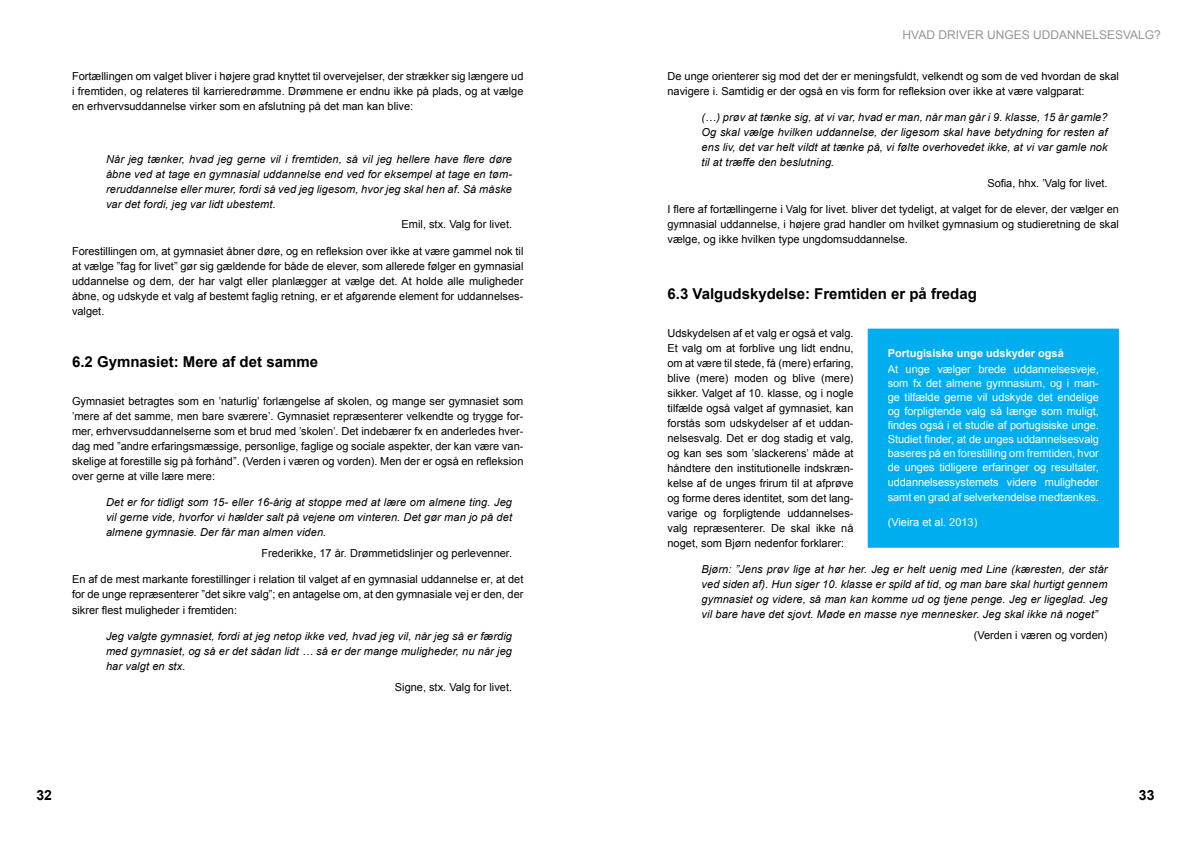
<style>
.page{position:relative;width:1191px;height:842px;background:#fff}
.page>*{position:absolute;margin:0;border:0;box-sizing:border-box;transform-origin:0 0}
.t1{font:700 15px "Arial";color:#000}
.t2{font:700 14px "Arial";color:#000}
.t3{font:12px "Arial";color:#939598}
.t4{font:11px/15px "Arial";color:#000;text-align:justify}
.t5{font:italic 11px/15px "Arial";letter-spacing:.01em;color:#000;text-align:justify}
.t6{font:11px/14px "Arial";letter-spacing:-.005em;color:#fff;text-align:justify}
.t7{font:700 11px "Arial";color:#fff}
</style>
<div class="page">
<div style="left:867px;top:328px;width:252px;height:220px;background:#00aeef"></div>
<p class="t4" style="left:72px;top:69px;width:453px">Fortællingen om valget bliver i højere grad knyttet til overvejelser, der strækker sig længere ud i fremtiden, og relateres til karrieredrømme. Drømmene er endnu ikke på plads, og at vælge en erhvervsuddannelse virker som en afslutning på det man kan blive:</p>
<p class="t5" style="left:106px;top:151px;width:407px">Når jeg tænker, hvad jeg gerne vil i fremtiden, så vil jeg hellere have flere døre åbne ved at tage en gymnasial uddannelse end ved for eksempel at tage en tøm&shy;reruddannelse eller murer, fordi så ved jeg ligesom, hvor jeg skal hen af. Så måske var det fordi, jeg var lidt ubestemt.</p>
<p class="t4" style="left:401px;top:217px;width:112px">Emil, stx. Valg for livet.</p>
<p class="t4" style="left:72px;top:243px;width:453px">Forestillingen om, at gymnasiet åbner døre, og en refleksion over ikke at være gammel nok til at vælge ”fag for livet” gør sig gældende for både de elever, som allerede følger en gymnasial uddannelse og dem, der har valgt eller planlægger at vælge det. At holde alle muligheder åbne, og udskyde et valg af bestemt faglig retning, er et afgørende element for uddannelses&shy;valget.</p>
<h1 class="t1" style="left:72px;top:352px;width:247px">6.2 Gymnasiet: Mere af det samme</h1>
<p class="t4" style="left:72px;top:394px;width:453px">Gymnasiet betragtes som en ’naturlig’ forlængelse af skolen, og mange ser gymnasiet som ’mere af det samme, men bare sværere’. Gymnasiet repræsenterer velkendte og trygge for&shy;mer, erhvervsuddannelserne som et brud med ’skolen’. Det indebærer fx en anderledes hver&shy;dag med ”andre erfaringsmæssige, personlige, faglige og sociale aspekter, der kan være van&shy;skelige at forestille sig på forhånd”. (Verden i væren og vorden). Men der er også en refleksion over gerne at ville lære mere:</p>
<p class="t5" style="left:106px;top:495px;width:407px">Det er for tidligt som 15- eller 16-årig at stoppe med at lære om almene ting. Jeg vil gerne vide, hvorfor vi hælder salt på vejene om vinteren. Det gør man jo på det almene gymnasie. Der får man almen viden.</p>
<p class="t4" style="left:261px;top:546px;width:252px">Frederikke, 17 år. Drømmetidslinjer og perlevenner.</p>
<p class="t4" style="left:72px;top:572px;width:453px">En af de mest markante forestillinger i relation til valget af en gymnasial uddannelse er, at det for de unge repræsenterer ”det sikre valg”; en antagelse om, at den gymnasiale vej er den, der sikrer flest muligheder i fremtiden:</p>
<p class="t5" style="left:106px;top:629px;width:407px">Jeg valgte gymnasiet, fordi at jeg netop ikke ved, hvad jeg vil, når jeg så er færdig med gymnasiet, og så er det sådan lidt … så er der mange muligheder, nu når jeg har valgt en stx.</p>
<p class="t4" style="left:395px;top:679px;width:119px">Signe, stx. Valg for livet.</p>
<p class="t3" style="left:902px;top:27px;width:260px">HVAD DRIVER UNGES UDDANNELSESVALG?</p>
<p class="t4" style="left:667px;top:69px;width:453px">De unge orienterer sig mod det der er meningsfuldt, velkendt og som de ved hvordan de skal navigere i. Samtidig er der også en vis form for refleksion over ikke at være valgparat:</p>
<p class="t5" style="left:701px;top:110px;width:407px">(…) prøv at tænke sig, at vi var, hvad er man, når man går i 9. klasse, 15 år gamle?<br>Og skal vælge hvilken uddannelse, der ligesom skal have betydning for resten af ens liv, det var helt vildt at tænke på, vi følte overhovedet ikke, at vi var gamle nok til at træffe den beslutning.</p>
<p class="t4" style="left:987px;top:176px;width:122px">Sofia, hhx. ’Valg for livet.</p>
<p class="t4" style="left:667px;top:202px;width:453px">I flere af fortællingerne i Valg for livet. bliver det tydeligt, at valget for de elever, der vælger en gymnasial uddannelse, i højere grad handler om hvilket gymnasium og studieretning de skal vælge, og ikke hvilken type ungdomsuddannelse.</p>
<h1 class="t1" style="left:667px;top:284px;width:311px">6.3 Valgudskydelse: Fremtiden er på fredag</h1>
<p class="t4" style="left:667px;top:325px;width:187px">Udskydelsen af et valg er også et valg.<br>Et valg om at forblive ung lidt endnu, om at være til stede, få (mere) erfaring, blive (mere) moden og blive (mere) sikker. Valget af 10. klasse, og i nogle tilfælde også valget af gymnasiet, kan forstås som udskydelser af et uddan&shy;nelsesvalg. Det er dog stadig et valg, og kan ses som ’slackerens’ måde at håndtere den institutionelle indskræn&shy;kelse af de unges frirum til at afprøve og forme deres identitet, som det lang&shy;varige og forpligtende uddannelses&shy;valg repræsenterer. De skal ikke nå noget, som Bjørn nedenfor forklarer:</p>
<p class="t5" style="left:701px;top:562px;width:407px">Bjørn: ”Jens prøv lige at hør her. Jeg er helt uenig med Line (kæresten, der står ved siden af). Hun siger 10. klasse er spild af tid, og man bare skal hurtigt gennem gymnasiet og videre, så man kan komme ud og tjene penge. Jeg er ligeglad. Jeg vil bare have det sjovt. Møde en masse nye mennesker. Jeg skal ikke nå noget”</p>
<p class="t4" style="left:973px;top:628px;width:135px">(Verden i væren og vorden)</p>
<p class="t7" style="left:887px;top:345px;width:178px">Portugisiske unge udskyder også</p>
<p class="t6" style="left:887px;top:363px;width:213px">At unge vælger brede uddannelsesveje, som fx det almene gymnasium, og i man&shy;ge tilfælde gerne vil udskyde det endelige og forpligtende valg så længe som muligt, findes også i et studie af portugisiske unge.<br>Studiet finder, at de unges uddannelsesvalg baseres på en forestilling om fremtiden, hvor de unges tidligere erfaringer og resultater, uddannelsessystemets videre muligheder</p>
<p class="t6" style="left:887px;top:490px;width:213px">samt en grad af selverkendelse medtænkes.</p>
<p class="t6" style="left:887px;top:515px;width:91px">(Vieira et al. 2013)</p>
<p class="t2" style="left:36px;top:786px;width:17px">32</p>
<p class="t2" style="left:1139px;top:786px;width:17px">33</p>
</div>
